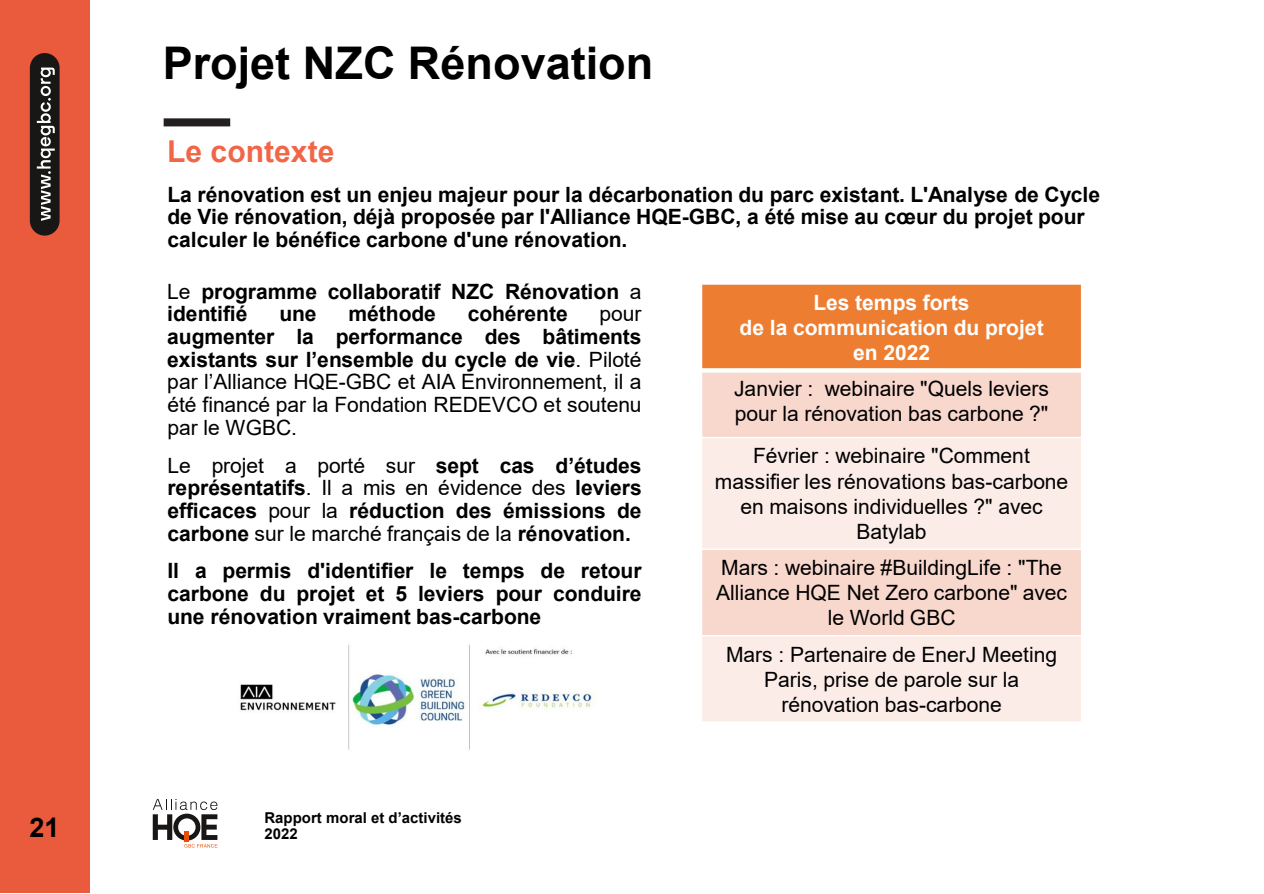
<style>
.page{position:relative;width:1264px;height:894px;background:#fff}
.page>*{position:absolute;margin:0;border:0;box-sizing:border-box;transform-origin:0 0}
.t1{font:700 45px "Arial";color:#000}
.t2{font:700 30px "Arial";color:#f26648}
.t3{font:700 27px "Arial";color:#000}
.t4{font:700 21px/22.6px "Arial";color:#000}
.t5{font:21px/25.2px "Arial";color:#000;text-align:center}
.t6{font:700 21px "Arial";color:#fff}
.t7{font:700 15px/16.2px "Arial";color:#000}
.s1{font-weight:400}
.s2{font-weight:700}
</style>
<div class="page">
<div style="left:0;top:0;width:89px;height:892px;background:#ea5a3d"></div>
<div style="left:30px;top:53px;width:30px;height:182px;background:#181716;border-radius:15px"></div>
<svg style="left:37px;top:68px;width:18px;height:153px"></svg>
<svg style="left:153px;top:799px;width:64px;height:48px"></svg>
<div style="left:701px;top:284px;width:380px;height:86px;background:#ed7d31"></div>
<div style="left:701px;top:370px;width:380px;height:67px;background:#f8d7cd"></div>
<div style="left:701px;top:437px;width:380px;height:112px;background:#fcece8"></div>
<div style="left:701px;top:549px;width:380px;height:86px;background:#f8d7cd"></div>
<div style="left:701px;top:635px;width:380px;height:87px;background:#fcece8"></div>
<svg style="left:702px;top:368px;width:378px;height:4px;background:#fef9f6"></svg>
<hr style="left:700px;top:436px;width:382px;height:2px;background:#fff">
<hr style="left:700px;top:548px;width:382px;height:2px;background:#fff">
<hr style="left:700px;top:634px;width:382px;height:2px;background:#fff">
<hr style="left:700px;top:283px;width:2px;height:439px;background:#fff">
<hr style="left:1080px;top:283px;width:2px;height:439px;background:#fff">
<hr style="left:700px;top:283px;width:382px;height:2px;background:#fff">
<hr style="left:700px;top:721px;width:382px;height:1px;background:#fff">
<img style="left:240px;top:644px;width:355px;height:106px">
<div style="left:164px;top:118px;width:66px;height:8px;background:#231f20"></div>
<p class="t3" style="left:30px;top:807px;width:31px">21</p>
<h2 class="t1" style="left:163px;top:31px;width:492px">Projet NZC Rénovation</h2>
<p class="t2" style="left:167px;top:130px;width:169px">Le contexte</p>
<p class="t4" style="left:167px;top:183px;width:934px">La rénovation est un enjeu majeur pour la décarbonation du parc existant. L'Analyse de Cycle de Vie rénovation, déjà proposée par l'Alliance HQE-GBC, a été mise au cœur du projet pour calculer le bénéfice carbone d'une rénovation.</p>
<p class="t4" style="left:167px;top:280px;width:475px"><span class="s1">Le</span> programme collaboratif NZC Rénovation <span class="s1">a </span>identifié</p>
<p class="t4" style="left:279px;top:303px;width:39px">une</p>
<p class="t4" style="left:348px;top:303px;width:89px">méthode</p>
<p class="t4" style="left:467px;top:303px;width:102px">cohérente</p>
<p class="t5" style="left:167px;top:302px;width:476px;line-height:22.6px;text-align:justify;text-indent:432px">pour <span class="s2">augmenter la performance des bâtiments existants sur l’ensemble du cycle de vie</span>. Piloté par l’Alliance HQE-GBC et AIA Environnement, il a été financé par la Fondation REDEVCO et soutenu par le WGBC.</p>
<p class="t4" style="left:167px;top:454px;width:476px;text-align:justify"><span class="s1">Le projet a porté sur</span> sept cas d’études représentatifs<span class="s1">. Il a mis en évidence des</span> leviers efficaces <span class="s1">pour la</span> réduction des émissions de carbone <span class="s1">sur le marché français de la</span> rénovation.</p>
<p class="t4" style="left:167px;top:559px;width:475px;text-align:justify">Il a permis d'identifier le temps de retour carbone du projet et 5 leviers pour conduire une rénovation vraiment bas-carbone</p>
<p class="t7" style="left:264px;top:809px;width:199px">Rapport moral et d’activités<br>2022</p>
<p class="t6" style="left:813px;top:287px;width:158px">Les temps forts</p>
<p class="t6" style="left:739px;top:313px;width:305px">de la communication du projet</p>
<p class="t6" style="left:852px;top:338px;width:79px">en 2022</p>
<p class="t5" style="left:733px;top:376px;width:316px;text-align:left">Janvier : webinaire "Quels leviers pour la rénovation bas carbone ?"</p>
<p class="t5" style="left:714px;top:443px;width:355px">Février : webinaire "Comment massifier les rénovations bas-carbone en maisons individuelles ?" avec<br>Batylab</p>
<p class="t5" style="left:715px;top:555px;width:352px">Mars : webinaire #BuildingLife : "The<br>Alliance HQE Net Zero carbone" avec le World GBC</p>
<p class="t5" style="left:726px;top:641px;width:332px">Mars : Partenaire de EnerJ Meeting<br>Paris, prise de parole sur la rénovation bas-carbone</p>
</div>
